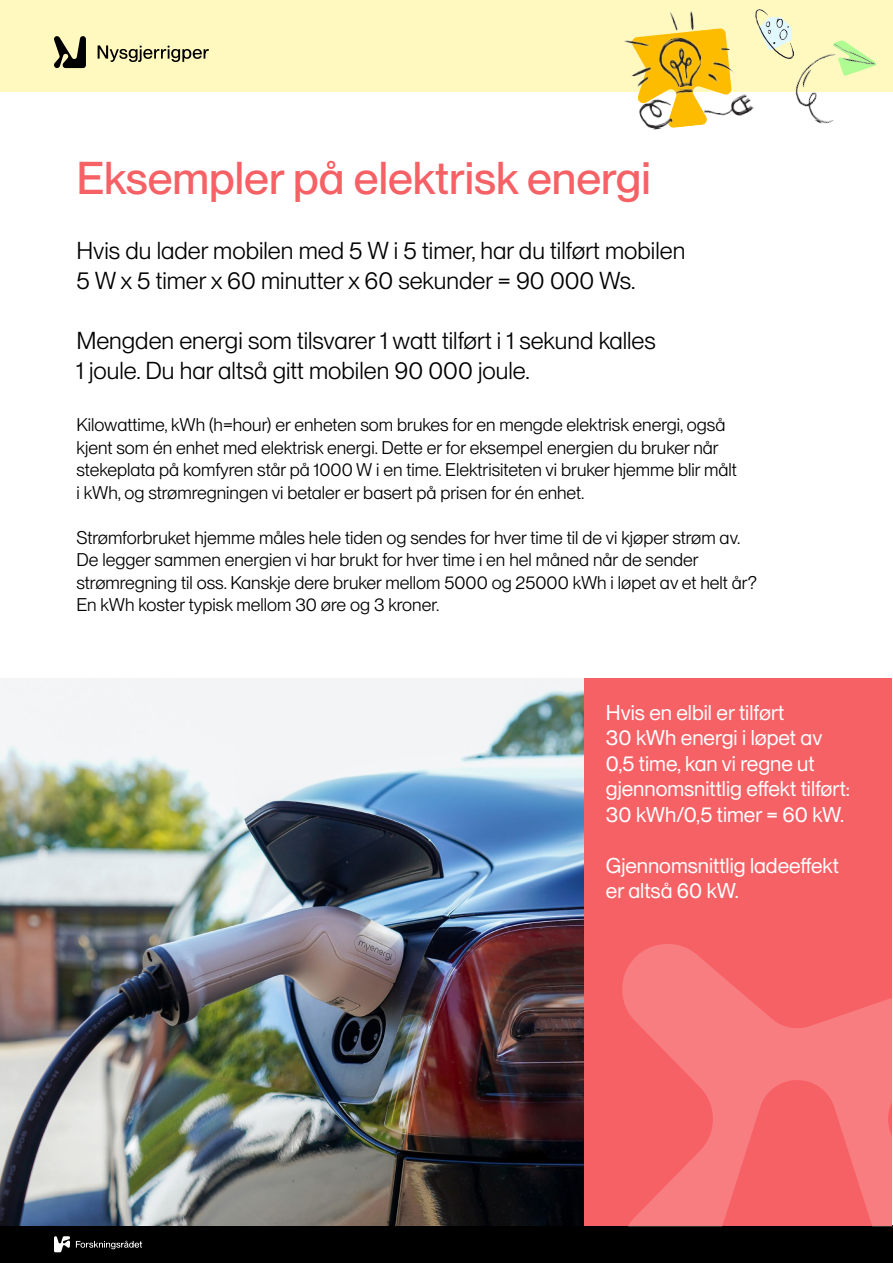
<style>
.page{position:relative;width:893px;height:1263px;background:#fff}
.page>*{position:absolute;margin:0;border:0;box-sizing:border-box;transform-origin:0 0}
.Tittel{font:500 45px "PP Neue Montreal";color:#f66166}
.Ingress{font:24px "PP Neue Montreal";color:#000}
.Brødtekst{font:21px/25.5px "PP Neue Montreal";color:#fff}
.Brødtekst-2{font:18px/22.5px "PP Neue Montreal";color:#000}
</style>
<div class="page">
<div style="left:0;top:0;width:893px;height:91px;background:#fff9bf"></div>
<div style="left:0;top:1225px;width:893px;height:38px;background:#000"></div>
<img style="left:622px;top:11px;width:133px;height:119px">
<img style="left:756px;top:10px;width:36px;height:49px">
<img style="left:786px;top:37px;width:90px;height:87px">
<svg style="left:98px;top:45px;width:111px;height:17px"></svg>
<svg style="left:54px;top:36px;width:32px;height:32px"></svg>
<svg style="left:54px;top:1236px;width:16px;height:16px"></svg>
<svg style="left:76px;top:1241px;width:66px;height:8px"></svg>
<img style="left:0;top:678px;width:585px;height:547px">
<div style="left:585px;top:678px;width:307px;height:548px;background:#f66166"></div>
<svg style="left:622px;top:944px;width:270px;height:282px"></svg>
<h1 class="Tittel" style="left:77px;top:152px;width:576px">Eksempler på elektrisk energi</h1>
<p class="Ingress" style="left:77px;top:236px;width:610px">Hvis du lader mobilen med 5 W i 5 timer, har du tilført mobilen</p>
<p class="Ingress" style="left:77px;top:266px;width:560px">5 W x 5 timer x 60 minutter x 60 sekunder = 90 000 Ws.</p>
<p class="Ingress" style="left:77px;top:326px;width:581px">Mengden energi som tilsvarer 1 watt tilført i 1 sekund kalles</p>
<p class="Ingress" style="left:77px;top:356px;width:455px">1 joule. Du har altså gitt mobilen 90 000 joule.</p>
<p class="Brødtekst-2" style="left:77px;top:414px;width:662px">Kilowattime, kWh (h=hour) er enheten som brukes for en mengde elektrisk energi, også kjent som én enhet med elektrisk energi. Dette er for eksempel energien du bruker når stekeplata på komfyren står på 1000 W i en time. Elektrisiteten vi bruker hjemme blir målt i kWh, og strømregningen vi betaler er basert på prisen for én enhet.</p>
<p class="Brødtekst-2" style="left:77px;top:526px;width:682px">Strømforbruket hjemme måles hele tiden og sendes for hver time til de vi kjøper strøm av.<br>De legger sammen energien vi har brukt for hver time i en hel måned når de sender strømregning til oss. Kanskje dere bruker mellom 5000 og 25000 kWh i løpet av et helt år?<br>En kWh koster typisk mellom 30 øre og 3 kroner.</p>
<p class="Brødtekst" style="left:606px;top:699px;width:246px">Hvis en elbil er tilført<br>30 kWh energi i løpet av<br>0,5 time, kan vi regne ut gjennomsnittlig effekt tilført:<br>30 kWh/0,5 timer = 60 kW.</p>
<p class="Brødtekst" style="left:606px;top:852px;width:234px">Gjennomsnittlig ladeeffekt er altså 60 kW.</p>
</div>
